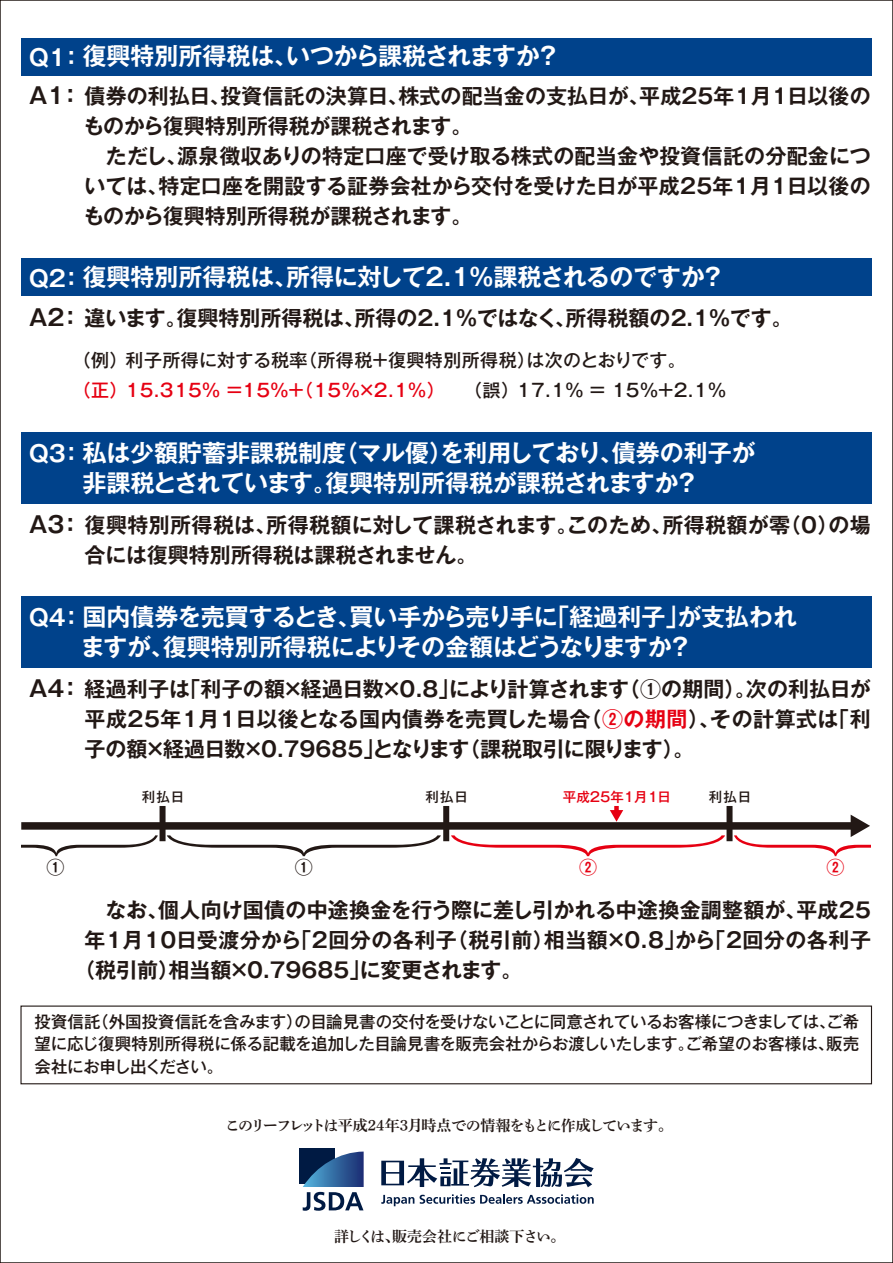
<style>
.page{position:relative;width:893px;height:1263px;background:#fff}
.page>*{position:absolute;margin:0;border:0;box-sizing:border-box;transform-origin:0 0}
.t1{font:300 81px "Kaku Gyo Std";color:#e60012;scale:3.6 1}
.t2{font:700 24px/30px "Gothic MB101 Pro De";letter-spacing:-.005em;color:#fff;text-align:center}
.t3{font:700 21px/30px "Gothic MB101 Pro De";color:#221815}
.t4{font:700 21px "Gothic MB101 Pro De";letter-spacing:.025em;color:#221815}
.t5{font:500 18px/30px "Gothic MB101 Pro";letter-spacing:.025em;color:#221815}
.t6{font:700 18px "Gothic MB101 Pro De";color:#221815}
.t7{font:700 18px "Gothic MB101 Pro De";color:#e60012}
.t8{font:500 16.5px/22.5px "Gothic MB101 Pro";letter-spacing:-.02em;color:#221815;text-align:justify}
.t9{font:15px "Shuei Min Pro B";letter-spacing:-.08em;color:#221815}
.t10{font:15px "Shuei Min Pro B";letter-spacing:-.03em;color:#221815}
.t11{font:500 13.5px "Gothic MB101 Pro";letter-spacing:.08em;color:#221815}
.t12{font:500 13.5px "Gothic MB101 Pro";color:#e60012}
.s1{font-size:22.5px}
.s2{color:#e60012}
.s3{color:#221815}
</style>
<div class="page">
<div style="left:21px;top:38px;width:850px;height:37px;background:#00428b"></div>
<div style="left:21px;top:259px;width:850px;height:37px;background:#00428b"></div>
<div style="left:21px;top:432px;width:850px;height:71px;background:#00428b"></div>
<div style="left:21px;top:596px;width:850px;height:71px;background:#00428b"></div>
<div style="left:20px;top:1005px;width:852px;height:79px;border:1px solid #221815"></div>
<svg style="left:381px;top:1158px;width:213px;height:29px"></svg>
<svg style="left:381px;top:1195px;width:33px;height:11px"></svg>
<svg style="left:420px;top:1194px;width:174px;height:10px"></svg>
<div style="left:299px;top:1148px;width:35px;height:35px;background:#001a43"></div>
<svg style="left:303px;top:1151px;width:61px;height:60px"></svg>
<div style="left:21px;top:822px;width:833px;height:8px;background:#221815"></div>
<svg style="left:851px;top:815px;width:19px;height:22px"></svg>
<div style="left:443px;top:806px;width:6px;height:35px;background:#221815"></div>
<div style="left:160px;top:806px;width:6px;height:35px;background:#221815"></div>
<div style="left:726px;top:806px;width:6px;height:35px;background:#221815"></div>
<svg style="left:610px;top:806px;width:13px;height:16px"></svg>
<svg style="left:0;top:834px;width:1px;height:22px"></svg>
<p class="t2" style="left:29px;top:38px;width:532px"><span class="s1">Q1：</span>復興特別所得税は、いつから課税されますか？</p>
<p class="t3" style="left:29px;top:79px;width:843px"><span class="s1">A1：</span>債券の利払日、投資信託の決算日、株式の配当金の支払日が、平成25年1月1日以後の</p>
<p class="t3" style="left:83px;top:109px;width:789px">ものから復興特別所得税が課税されます。<br>　ただし、源泉徴収ありの特定口座で受け取る株式の配当金や投資信託の分配金については、特定口座を開設する証券会社から交付を受けた日が平成25年1月1日以後のものから復興特別所得税が課税されます。</p>
<p class="t2" style="left:29px;top:259px;width:697px"><span class="s1">Q2：</span>復興特別所得税は、所得に対して2.1%課税されるのですか？</p>
<p class="t3" style="left:29px;top:300px;width:765px"><span class="s1">A2：</span>違います。復興特別所得税は、所得の2.1％ではなく、所得税額の2.1%です。</p>
<p class="t5" style="left:73px;top:343px;width:655px">（例）利子所得に対する税率（所得税＋復興特別所得税）は次のとおりです。<br><span class="s2">（正）15.315% =15%＋（15%×2.1%）</span>　　（誤）17.1% = 15%＋2.1%</p>
<p class="t2" style="left:29px;top:435px;width:728px"><span class="s1">Q3：</span>私は少額貯蓄非課税制度（マル優）を利用しており、債券の利子が非課税とされています。復興特別所得税が課税されますか？</p>
<p class="t3" style="left:85px;top:507px;width:788px;text-indent:-55px"><span class="s1">A3：</span>復興特別所得税は、所得税額に対して課税されます。このため、所得税額が零（0）の場合には復興特別所得税は課税されません。</p>
<p class="t2" style="left:81px;top:599px;width:718px;text-align:left;text-indent:-52px"><span class="s1">Q4：</span>国内債券を売買するとき、買い手から売り手に「経過利子」が支払われますが、復興特別所得税によりその金額はどうなりますか？</p>
<p class="t3" style="left:85px;top:671px;width:788px;text-align:justify;text-indent:-55px"><span class="s1">A4：</span>経過利子は「利子の額×経過日数×0.8」により計算されます（①の期間）。次の利払日が平成25年1月1日以後となる国内債券を売買した場合（<span class="s2">②の期間</span>）、その計算式は「利子の額×経過日数×0.79685」となります（課税取引に限ります）。</p>
<p class="t11" style="left:425px;top:785px;width:44px">利払日</p>
<p class="t12" style="left:563px;top:785px;width:109px">平成25年1月1日</p>
<p class="t11" style="left:709px;top:785px;width:44px">利払日</p>
<p class="t11" style="left:142px;top:785px;width:44px">利払日</p>
<h1 class="t1" style="left:158px;top:816px;width:218px"><span class="s3">｝</span>｝｝</h1>
<p class="t6" style="left:47px;top:852px;width:19px">①</p>
<p class="t6" style="left:295px;top:852px;width:19px">①</p>
<p class="t7" style="left:579px;top:852px;width:19px">②</p>
<p class="t7" style="left:826px;top:852px;width:19px">②</p>
<p class="t3" style="left:85px;top:892px;width:788px">　なお、個人向け国債の中途換金を行う際に差し引かれる中途換金調整額が、平成25</p>
<p class="t4" style="left:85px;top:922px;width:788px">年1月10日受渡分から「2回分の各利子（税引前）相当額×0.8」から「2回分の各利子</p>
<p class="t3" style="left:74px;top:952px;width:450px">（税引前）相当額×0.79685」に変更されます。</p>
<p class="t8" style="left:34px;top:1008px;width:826px">投資信託（外国投資信託を含みます）の目論見書の交付を受けないことに同意されているお客様につきましては、ご希望に応じ復興特別所得税に係る記載を追加した目論見書を販売会社からお渡しいたします。ご希望のお客様は、販売会社にお申し出ください。</p>
<p class="t9" style="left:225px;top:1115px;width:450px">このリーフレットは平成24年3月時点での情報をもとに作成しています。</p>
<p class="t10" style="left:334px;top:1225px;width:233px">詳しくは、販売会社にご相談下さい。</p>
</div>
